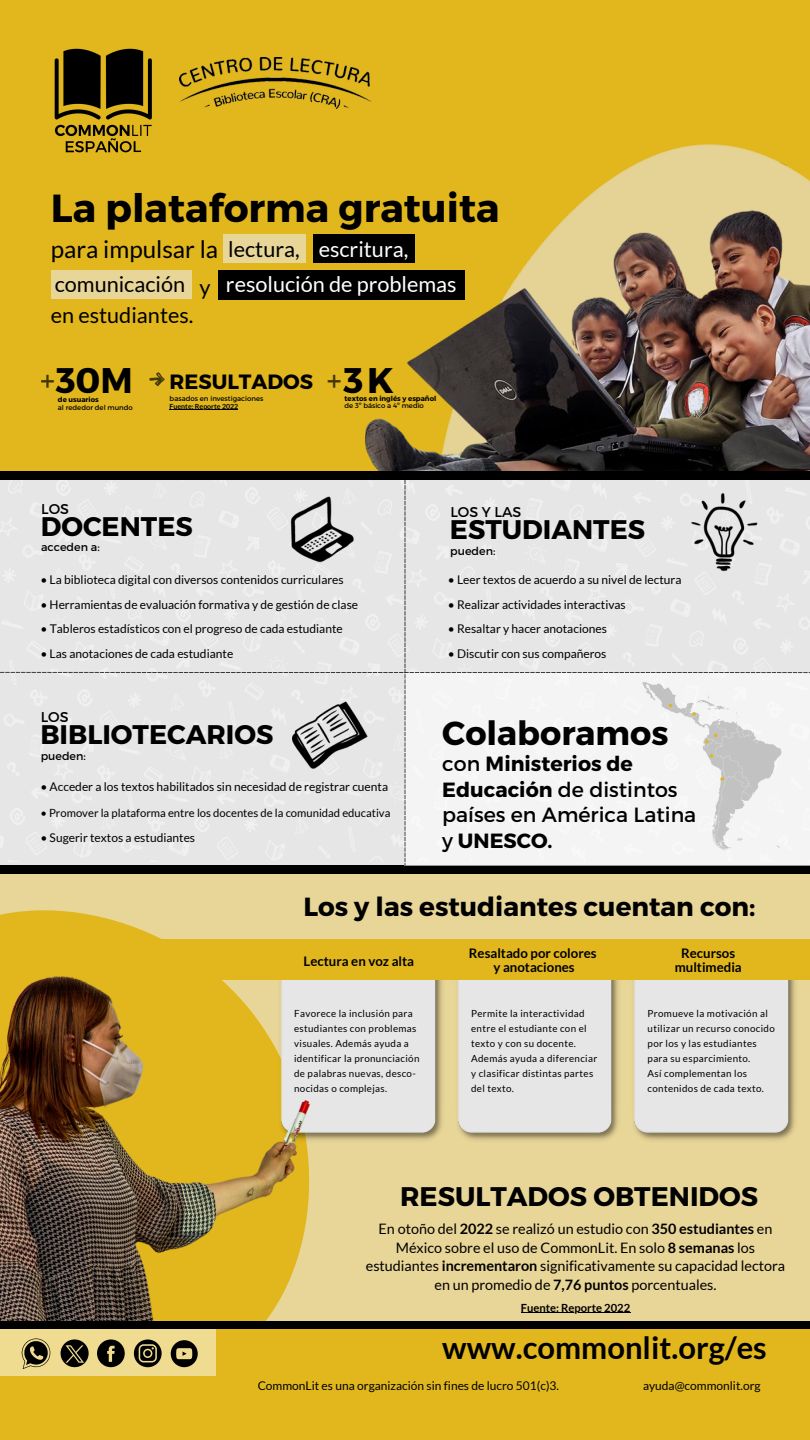
<style>
.page{position:relative;width:810px;height:1440px;background:#e1b71d}
.page>*{position:absolute;margin:0;border:0;box-sizing:border-box;transform-origin:0 0}
.t1{font:700 39.1px "Montserrat";color:#000}
.t2{font:700 35.6px "Montserrat";color:#000}
.t3{font:700 33.3px "Montserrat";color:#000}
.t4{font:700 31px "Lato";color:#000}
.t5{font:30px "Montserrat";color:#000}
.t6{font:700 26.9px "Montserrat";color:#000}
.t7{font:700 26.2px "Montserrat";color:#000}
.t8{font:24.2px "Lato";color:#000}
.t9{font:21.7px "Lato";color:#000}
.t10{font:21.7px "Lato";color:#fff}
.t11{font:21.7px "Lato";color:#fefefe}
.t12{font:20.6px/25.5px "Montserrat";color:#000}
.t13{font:700 20.6px "Montserrat";color:#000}
.t14{font:14.4px/18.8px "Lato";color:#000;text-align:center}
.t15{font:14.2px "Montserrat";color:#000}
.t16{font:700 13.2px/14.2px "Lato";color:#000;text-align:center}
.t17{font:12px "Lato";color:#000}
.t18{font:11.3px "Lato";color:#000}
.t19{font:700 11.2px "Lato";color:#000}
.t20{font:11.1px "Montserrat";color:#000}
.t21{font:9.8px/15px "Lato";letter-spacing:.035em;color:#000}
.t22{font:700 7px "Montserrat";color:#000}
.t23{font:700 7px "Lato";color:#000}
.t24{font:6.9px "Montserrat";color:#000}
.s1{font-weight:400;font-size:30px}
.s2{font-weight:700;font-size:35.6px}
.s3{font-weight:700}
</style>
<div class="page">
<div style="left:0;top:874px;width:810px;height:452px;background:#e8d598"></div>
<img style="left:341px;top:147px;width:469px;height:325px">
<div style="left:0;top:866px;width:810px;height:8px;background:#000"></div>
<div style="left:0;top:472px;width:810px;height:8px;background:#000"></div>
<img style="left:54px;top:48px;width:98px;height:105px">
<svg style="left:0;top:480px;width:810px;height:386px;background:#e7e7e7"></svg>
<img style="left:288px;top:694px;width:84px;height:83px">
<svg style="left:0;top:856px;width:396px;height:104px"></svg>
<hr style="left:521px;top:1313px;width:109px;height:1px;background:#000">
<img style="left:334px;top:980px;width:108px;height:160px">
<img style="left:458px;top:980px;width:161px;height:160px">
<img style="left:634px;top:980px;width:161px;height:160px">
<div style="left:159px;top:940px;width:651px;height:40px;background:#e1b71d"></div>
<div style="left:0;top:1321px;width:810px;height:9px;background:#000"></div>
<div style="left:0;top:1329px;width:810px;height:111px;background:#e1b71d"></div>
<img style="left:682px;top:491px;width:85px;height:84px">
<div style="left:223px;top:235px;width:82px;height:28px;background:#e8d598"></div>
<div style="left:313px;top:235px;width:101px;height:28px;background:#000"></div>
<div style="left:218px;top:270px;width:247px;height:29px;background:#000"></div>
<div style="left:51px;top:270px;width:141px;height:28px;background:#e8d598"></div>
<img style="left:149px;top:372px;width:16px;height:15px">
<div style="left:0;top:1330px;width:215px;height:46px;background:#f0dc91"></div>
<svg style="left:97px;top:1339px;width:28px;height:28px"></svg>
<svg style="left:134px;top:1339px;width:28px;height:28px"></svg>
<svg style="left:171px;top:1340px;width:27px;height:27px"></svg>
<img style="left:60px;top:1339px;width:29px;height:29px">
<svg style="left:21px;top:1338px;width:30px;height:31px"></svg>
<img style="left:0;top:960px;width:334px;height:361px">
<hr style="left:170px;top:410px;width:68px;height:1px;background:#000">
<img style="left:180px;top:58px;width:192px;height:50px">
<p class="t1" style="left:51px;top:182px;width:450px">La plataforma gratuita</p>
<p class="t8" style="left:51px;top:234px;width:169px">para impulsar la</p>
<p class="t9" style="left:55px;top:270px;width:132px">comunicación</p>
<h5 class="t9" style="left:199px;top:274px;width:13px">y</h5>
<p class="t9" style="left:51px;top:301px;width:144px">en estudiantes.</p>
<p class="t9" style="left:228px;top:235px;width:73px">lectura,</p>
<p class="t11" style="left:319px;top:235px;width:91px">escritura,</p>
<h3 class="t10" style="left:226px;top:271px;width:232px">resolución de problemas</h3>
<p class="t2" style="left:41px;top:357px;width:94px"><span class="s1">+</span>30M</p>
<p class="t22" style="left:58px;top:395px;width:42px">de usuarios</p>
<p class="t24" style="left:58px;top:403px;width:76px">al rededor del mundo</p>
<p class="t13" style="left:170px;top:368px;width:145px">RESULTADOS</p>
<p class="t24" style="left:170px;top:394px;width:95px">basados en investigaciones</p>
<p class="t23" style="left:170px;top:402px;width:70px">Fuente: Reporte 2022</p>
<p class="t2" style="left:367px;top:357px;width:28px">K</p>
<h4 class="t24" style="left:345px;top:401px;width:81px">de 3º básico a 4º medio</h4>
<p class="t5" style="left:326px;top:361px;width:39px">+<span class="s2">3</span></p>
<p class="t22" style="left:345px;top:394px;width:93px">textos en inglés y español</p>
<p class="t15" style="left:41px;top:500px;width:29px">LOS</p>
<p class="t6" style="left:41px;top:509px;width:154px">DOCENTES</p>
<p class="t20" style="left:41px;top:539px;width:60px">acceden a:</p>
<p class="t17" style="left:40px;top:572px;width:305px">• La biblioteca digital con diversos contenidos curriculares</p>
<p class="t17" style="left:40px;top:597px;width:319px">• Herramientas de evaluación formativa y de gestión de clase</p>
<p class="t17" style="left:41px;top:621px;width:304px">• Tableros estadísticos con el progreso de cada estudiante</p>
<p class="t17" style="left:40px;top:646px;width:194px">• Las anotaciones de cada estudiante</p>
<p class="t15" style="left:450px;top:503px;width:73px">LOS Y LAS</p>
<p class="t20" style="left:450px;top:544px;width:47px">pueden:</p>
<p class="t17" style="left:448px;top:572px;width:235px">• Leer textos de acuerdo a su nivel de lectura</p>
<p class="t17" style="left:448px;top:597px;width:180px">• Realizar actividades interactivas</p>
<p class="t17" style="left:448px;top:621px;width:161px">• Resaltar y hacer anotaciones</p>
<p class="t17" style="left:448px;top:646px;width:160px">• Discutir con sus compañeros</p>
<p class="t6" style="left:450px;top:512px;width:197px">ESTUDIANTES</p>
<p class="t15" style="left:41px;top:708px;width:29px">LOS</p>
<p class="t20" style="left:41px;top:749px;width:47px">pueden:</p>
<p class="t17" style="left:40px;top:779px;width:349px">• Acceder a los textos habilitados sin necesidad de registrar cuenta</p>
<h4 class="t18" style="left:40px;top:805px;width:352px">• Promover la plataforma entre los docentes de la comunidad educativa</h4>
<p class="t6" style="left:40px;top:717px;width:235px">BIBLIOTECARIOS</p>
<p class="t17" style="left:40px;top:830px;width:156px">• Sugerir textos a estudiantes</p>
<p class="t3" style="left:442px;top:712px;width:228px">Colaboramos</p>
<p class="t12" style="left:442px;top:750px;width:256px">con <span class="s3">Ministerios de<br>Educación</span> de distintos países en América Latina y <span class="s3">UNESCO.</span></p>
<p class="t7" style="left:303px;top:889px;width:454px">Los y las estudiantes cuentan con:</p>
<h4 class="t16" style="left:304px;top:954px;width:112px">Lectura en voz alta</h4>
<p class="t16" style="left:469px;top:946px;width:129px">Resaltado por colores</p>
<p class="t16" style="left:493px;top:960px;width:83px">y anotaciones</p>
<p class="t16" style="left:675px;top:946px;width:69px">Recursos multimedia</p>
<p class="t21" style="left:294px;top:1006px;width:127px">Favorece la inclusión para estudiantes con problemas visuales. Además ayuda a identificar la pronunciación de palabras nuevas, desco&shy;nocidas o complejas.</p>
<p class="t21" style="left:471px;top:1006px;width:128px">Permite la interactividad entre el estudiante con el texto y con su docente.<br>Además ayuda a diferenciar y clasificar distintas partes del texto.</p>
<p class="t21" style="left:648px;top:1006px;width:129px">Promueve la motivación al utilizar un recurso conocido por los y las estudiantes para su esparcimiento.</p>
<p class="t21" style="left:648px;top:1066px;width:118px">Así complementan los contenidos de cada texto.</p>
<p class="t6" style="left:400px;top:1179px;width:360px">RESULTADOS OBTENIDOS</p>
<p class="t14" style="left:366px;top:1219px;width:421px">En otoño del <span class="s3">2022</span> se realizó un estudio con <span class="s3">350 estudiantes</span> en México sobre el uso de CommonLit. En solo <span class="s3">8 semanas</span> los estudiantes <span class="s3">incrementaron</span> significativamente su capacidad lectora en un promedio de <span class="s3">7,76 puntos</span> porcentuales.</p>
<h2 class="t19" style="left:521px;top:1301px;width:111px">Fuente: Reporte 2022</h2>
<p class="t4" style="left:442px;top:1328px;width:326px">www.commonlit.org/es</p>
<h1 class="t17" style="left:258px;top:1378px;width:303px">CommonLit es una organización sin fines de lucro 501(c)3.</h1>
<p class="t17" style="left:643px;top:1378px;width:119px">ayuda@commonlit.org</p>
</div>
